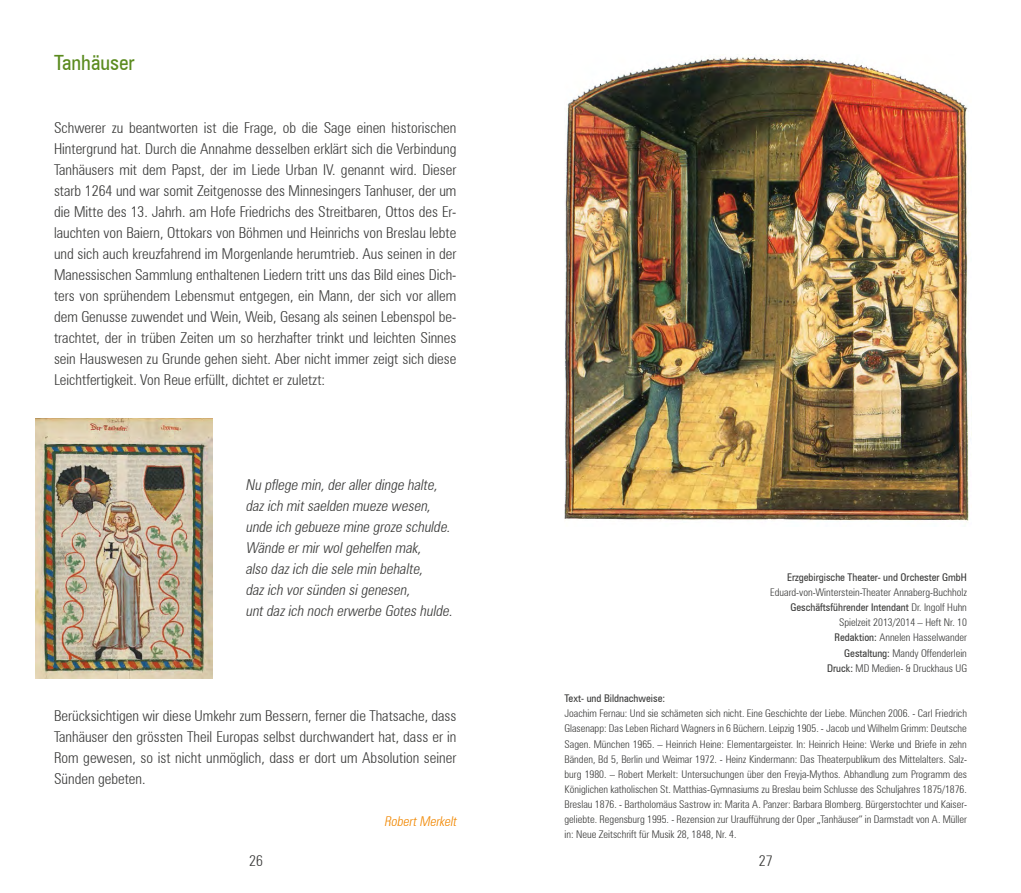
<style>
.page{position:relative;width:1021px;height:893px;background:#fff}
.page>*{position:absolute;margin:0;border:0;box-sizing:border-box;transform-origin:0 0}
.t1{font:condensed 21px "Zurich BT";color:#5b8b1f}
.t2{font:300 condensed 15px/21px "Zurich BT";color:#3b3b3a;text-align:justify}
.t3{font:italic 300 condensed 15px/21px "Zurich BT";color:#3b3b3a}
.t4{font:italic 300 condensed 13.5px "Zurich BT";color:#f18700}
.t5{font:300 condensed 10.65px/15.1px "Zurich BT";color:#3b3b3a;text-align:right}
.t6{font:condensed 10.65px "Zurich BT";color:#3b3b3a}
.s1{font-weight:400}
</style>
<div class="page">
<img style="left:564px;top:57px;width:405px;height:464px">
<img style="left:35px;top:419px;width:177px;height:260px">
<h1 class="t1" style="left:54px;top:50px;width:82px">Tanhäuser</h1>
<p class="t2" style="left:54px;top:117px;width:404px">Schwerer zu beantworten ist die Frage, ob die Sage einen historischen Hintergrund hat. Durch die Annahme desselben erklärt sich die Verbindung Tanhäusers mit dem Papst, der im Liede Urban IV. genannt wird. Dieser starb 1264 und war somit Zeitgenosse des Minnesingers Tanhuser, der um die Mitte des 13. Jahrh. am Hofe Friedrichs des Streitbaren, Ottos des Er&shy;lauchten von Baiern, Ottokars von Böhmen und Heinrichs von Breslau lebte und sich auch kreuzfahrend im Morgenlande herumtrieb. Aus seinen in der Manessischen Sammlung enthaltenen Liedern tritt uns das Bild eines Dich&shy;ters von sprühendem Lebensmut entgegen, ein Mann, der sich vor allem dem Genusse zuwendet und Wein, Weib, Gesang als seinen Lebenspol be&shy;trachtet, der in trüben Zeiten um so herzhafter trinkt und leichten Sinnes sein Hauswesen zu Grunde gehen sieht. Aber nicht immer zeigt sich diese Leichtfertigkeit. Von Reue erfüllt, dichtet er zuletzt:</p>
<p class="t3" style="left:245px;top:474px;width:211px">Nu pflege min,derallerdinge halte, dazich mitsaelden mueze wesen, unde ich gebueze mine groze schulde.<br>Wände ermirwolgehelfen mak,<br>also dazich die sele min behalte, dazich vorsünden sigenesen, untdazich noch erwerbe Gotes hulde.</p>
<p class="t2" style="left:54px;top:705px;width:404px">Berücksichtigen wir diese Umkehr zum Bessern, ferner die Thatsache, dass Tanhäuser den grössten Theil Europas selbst durchwandert hat, dass er in Rom gewesen, so ist nicht unmöglich, dass er dort um Absolution seiner Sünden gebeten.</p>
<p class="t4" style="left:384px;top:813px;width:77px">RobertMerkelt</p>
<p class="t6" style="left:787px;top:571px;width:181px">Erzgebirgische Theater- und Orchester GmbH</p>
<p class="t5" style="left:770px;top:585px;width:198px">Eduard-von-Winterstein-Theater Annaberg-Buchholz <span class="s1">Geschäftsführender Intendant</span> Dr. Ingolf Huhn Spielzeit 2013/2014 – Heft Nr. 10<br><span class="s1">Redaktion:</span> Annelen Hasselwander<br><span class="s1">Gestaltung:</span> Mandy Offenderlein<br><span class="s1">Druck:</span> MD Medien- &amp; Druckhaus UG</p>
<p class="t6" style="left:564px;top:692px;width:102px">Text- und Bildnachweise:</p>
<p class="t5" style="left:564px;top:706px;width:404px;text-align:justify">Joachim Fernau: Und sie schämeten sich nicht. Eine Geschichte der Liebe. München 2006. - Carl Friedrich Glasenapp: Das Leben Richard Wagners in 6 Büchern. Leipzig 1905. - Jacob und Wilhelm Grimm: Deutsche Sagen. München 1965. – Heinrich Heine: Elementargeister. In: Heinrich Heine: Werke und Briefe in zehn Bänden, Bd 5, Berlin und Weimar 1972. - Heinz Kindermann: Das Theaterpublikum des Mittelalters. Salz&shy;burg 1980. – Robert Merkelt: Untersuchungen über den Freyja-Mythos. Abhandlung zum Programm des Königlichen katholischen St. Matthias-Gymnasiums zu Breslau beim Schlusse des Schuljahres 1875/1876.<br>Breslau 1876. - Bartholomäus Sastrow in: Marita A. Panzer: Barbara Blomberg. Bürgerstochter und Kaiser&shy;geliebte. Regensburg 1995. - Rezension zur Uraufführung der Oper „Tanhäuser“ in Darmstadt von A. Müller in: Neue Zeitschrift für Musik 28, 1848, Nr. 4.</p>
<p class="t2" style="left:249px;top:850px;width:15px">26</p>
<p class="t2" style="left:758px;top:850px;width:15px">27</p>
</div>
